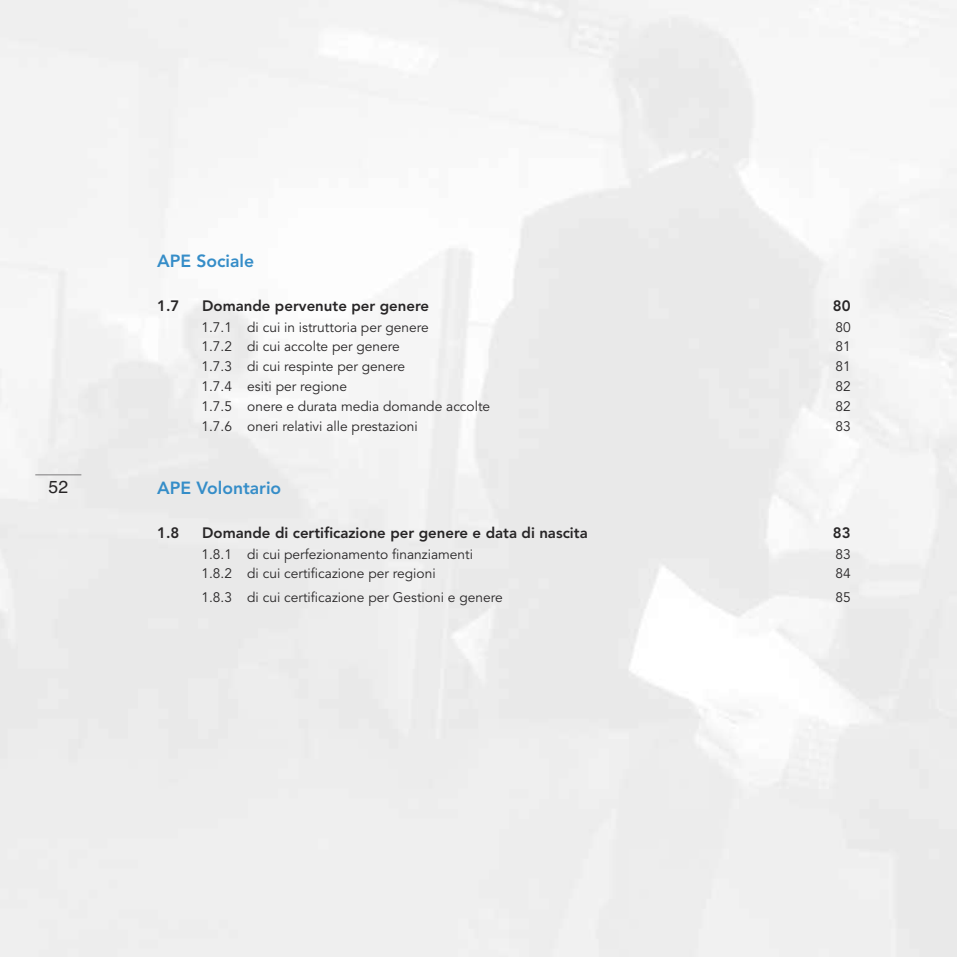
<style>
.page{position:relative;width:957px;height:957px;background:#fff}
.page>*{position:absolute;margin:0;border:0;box-sizing:border-box;transform-origin:0 0}
.t1{font:800 17.5px "Avenir";color:#358dc8}
.t2{font:17.5px "Helvetica";color:#272526}
.t3{font:800 15px "Avenir";color:#272526}
.t4{font:13.75px "Avenir";color:#272526}
</style>
<div class="page">
<hr style="left:35px;top:474px;width:46px;height:1px;background:#7d7c7d">
<p class="t2" style="left:49px;top:481px;width:21px">52</p>
<p class="t1" style="left:157px;top:254px;width:98px">APE Sociale</p>
<p class="t3" style="left:157px;top:300px;width:24px">1.7</p>
<p class="t3" style="left:202px;top:300px;width:228px">Domande pervenute per genere</p>
<p class="t3" style="left:833px;top:300px;width:19px">80</p>
<p class="t4" style="left:201px;top:321px;width:229px">1.7.1 di cui in istruttoria per genere</p>
<p class="t4" style="left:835px;top:321px;width:17px">80</p>
<p class="t4" style="left:201px;top:341px;width:200px">1.7.2 di cui accolte per genere</p>
<p class="t4" style="left:835px;top:341px;width:17px">81</p>
<p class="t4" style="left:201px;top:361px;width:205px">1.7.3 di cui respinte per genere</p>
<p class="t4" style="left:835px;top:361px;width:17px">81</p>
<p class="t4" style="left:201px;top:381px;width:147px">1.7.4 esiti per regione</p>
<p class="t4" style="left:835px;top:381px;width:17px">82</p>
<p class="t4" style="left:201px;top:400px;width:290px">1.7.5 onere e durata media domande accolte</p>
<p class="t4" style="left:835px;top:400px;width:17px">82</p>
<p class="t4" style="left:201px;top:420px;width:218px">1.7.6 oneri relativi alle prestazioni</p>
<p class="t4" style="left:835px;top:420px;width:17px">83</p>
<p class="t1" style="left:157px;top:481px;width:126px">APE Volontario</p>
<p class="t3" style="left:157px;top:527px;width:24px">1.8</p>
<p class="t3" style="left:202px;top:527px;width:387px">Domande di certificazione per genere e data di nascita</p>
<p class="t3" style="left:833px;top:527px;width:19px">83</p>
<p class="t4" style="left:201px;top:548px;width:273px">1.8.1 di cui perfezionamento finanziamenti</p>
<p class="t4" style="left:835px;top:548px;width:17px">83</p>
<p class="t4" style="left:201px;top:568px;width:236px">1.8.2 di cui certificazione per regioni</p>
<p class="t4" style="left:835px;top:568px;width:17px">84</p>
<p class="t4" style="left:201px;top:591px;width:303px">1.8.3 di cui certificazione per Gestioni e genere</p>
<p class="t4" style="left:835px;top:591px;width:17px">85</p>
</div>
